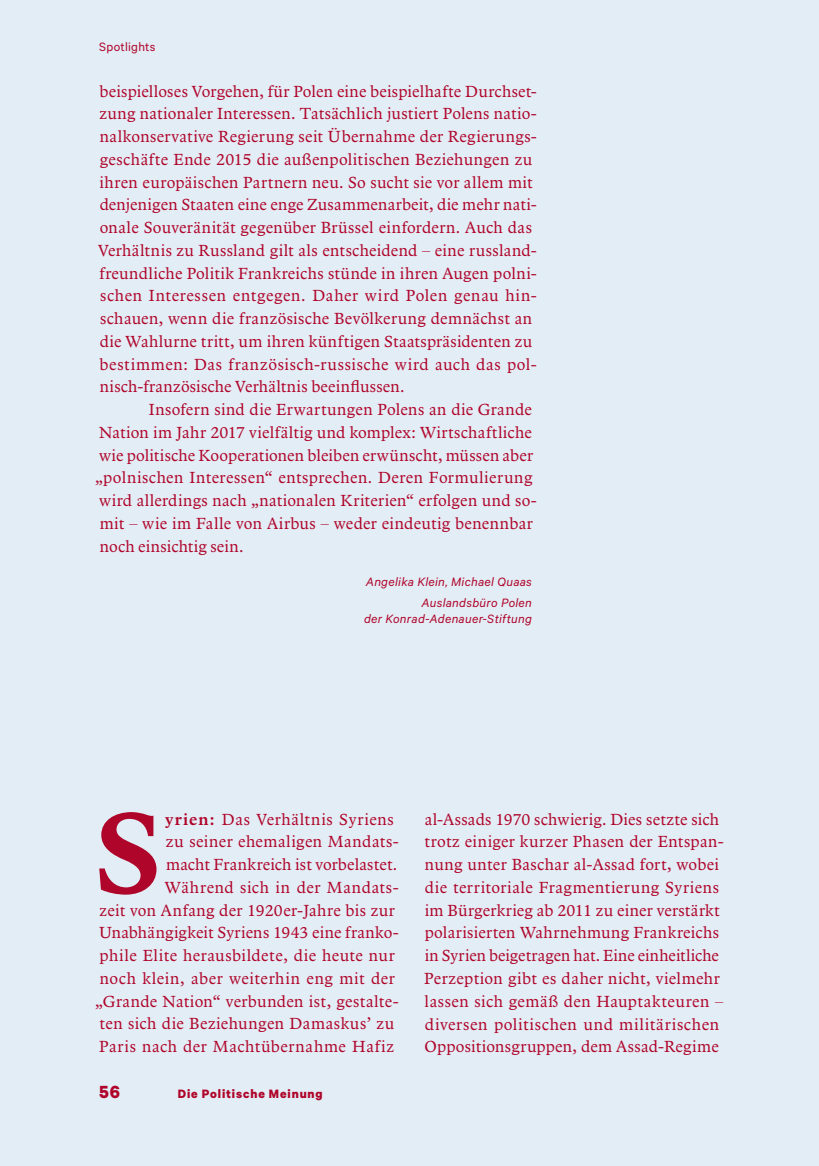
<style>
.page{position:relative;width:819px;height:1166px;background:#e3edf6}
.page>*{position:absolute;margin:0;border:0;box-sizing:border-box;transform-origin:0 0}
.t1{font:600 119px "Arbesco DT";color:#af052a}
.t2{font:700 19.78px "Calibre";color:#af052a}
.t3{font:16.62px/22.8px "Arbesco DT";letter-spacing:.02em;color:#af052a}
.t4{font:italic 13.65px/20.7px "Calibre";letter-spacing:.02em;color:#af052a;text-align:right}
.t5{font:700 13.65px "Calibre";letter-spacing:.065em;color:#af052a}
.t6{font:13.65px "Calibre";letter-spacing:.02em;color:#af052a}
.s1{font-weight:600}
</style>
<div class="page">
<p class="t6" style="left:99px;top:39px;width:58px">Spotlights</p>
<p class="t3" style="left:98px;top:80px;width:440px">beispielloses Vorgehen, für Polen eine beispielhafte Durchset&shy;zung nationaler Interessen. Tatsächlich justiert Polens natio&shy;nalkonservative Regierung seit Übernahme der Regierungs&shy;geschäfte Ende 2015 die außenpolitischen Beziehungen zu ihren europäischen Partnern neu. So sucht sie vor allem mit denjenigen Staaten eine enge Zusammenarbeit, die mehr nati&shy;onale Souveränität gegenüber Brüssel einfordern. Auch das Verhältnis zu Russland gilt als entscheidend – eine russland&shy;freundliche Politik Frankreichs stünde in ihren Augen polni&shy;schen Interessen entgegen. Daher wird Polen genau hin&shy;schauen, wenn die französische Bevölkerung demnächst an die Wahlurne tritt, um ihren künftigen Staatspräsidenten zu bestimmen: Das französisch-russische wird auch das pol&shy;nisch-französische Verhältnis beeinflussen.</p>
<p class="t3" style="left:95px;top:399px;width:443px;text-indent:54px">Insofern sind die Erwartungen Polens an die Grande Nation im Jahr 2017 vielfältig und komplex: Wirtschaftliche wie politische Kooperationen bleiben erwünscht, müssen aber „polnischen Interessen“ entsprechen. Deren Formulierung wird allerdings nach „nationalen Kriterien“ erfolgen und so&shy;mit – wie im Falle von Airbus – weder eindeutig benennbar noch einsichtig sein.</p>
<p class="t4" style="left:366px;top:571px;width:167px">Angelika Klein, Michael Quaas<br>Auslandsbüro Polen</p>
<p class="t4" style="left:364px;top:608px;width:169px">der Konrad-Adenauer-Stiftung</p>
<h1 class="t1" style="left:94px;top:784px;width:69px">S</h1>
<p class="t3" style="left:95px;top:808px;width:305px;text-align:right"><span class="s1">yrien:</span> Das Verhältnis Syriens<br>zu seiner ehemaligen Mandats-<br>macht Frankreich ist vorbelastet.<br>Während sich in der Mandats-<br>zeit von Anfang der 1920er-Jahre bis zur Unabhängigkeit Syriens 1943 eine franko&shy;phile Elite herausbildete, die heute nur noch klein, aber weiterhin eng mit der „Grande Nation“ verbunden ist, gestalte&shy;ten sich die Beziehungen Damaskus’ zu Paris nach der Machtübernahme Hafiz</p>
<p class="t3" style="left:424px;top:808px;width:301px">al-Assads 1970 schwierig. Dies setzte sich trotz einiger kurzer Phasen der Entspan&shy;nung unter Baschar al-Assad fort, wobei die territoriale Fragmentierung Syriens im Bürgerkrieg ab 2011 zu einer verstärkt polarisierten Wahrnehmung Frankreichs in Syrien beigetragen hat. Eine einheitliche Perzeption gibt es daher nicht, vielmehr lassen sich gemäß den Hauptakteuren – diversen politischen und militärischen Oppositionsgruppen, dem Assad-Regime</p>
<p class="t2" style="left:99px;top:1079px;width:22px">56</p>
<p class="t5" style="left:178px;top:1085px;width:146px">Die Politische Meinung</p>
</div>
